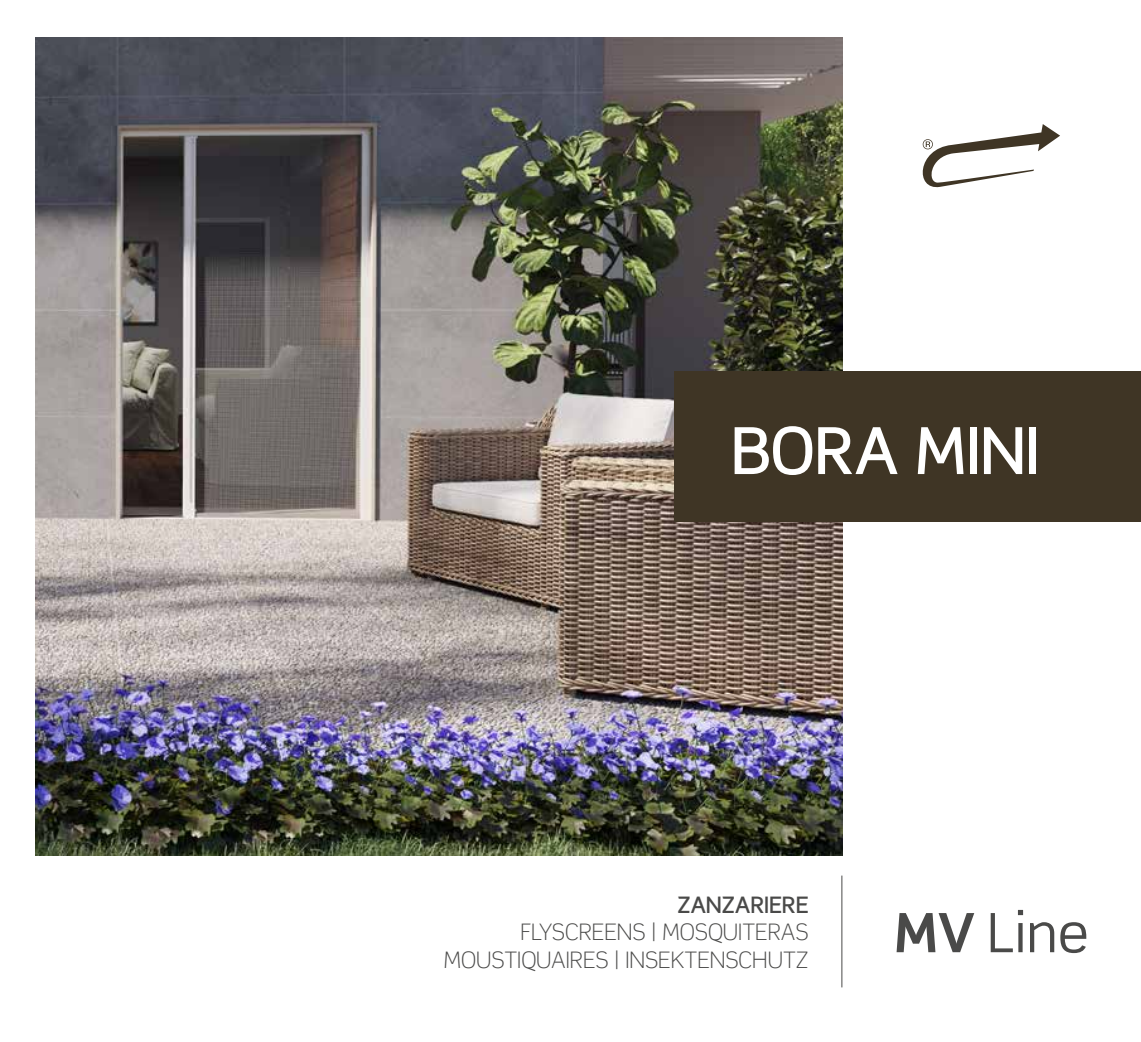
<style>
.page{position:relative;width:1141px;height:1042px;background:#fff}
.page>*{position:absolute;margin:0;border:0;box-sizing:border-box;transform-origin:0 0}
.t1{font:500 64.92px "Scene Std";letter-spacing:-.005em;color:#fff}
.t2{font:300 22.75px/27.3px "Scene Std";color:#4a4a49;text-align:right}
.t3{font:500 22.75px "Scene Std";color:#4a4a49}
</style>
<div class="page">
<img style="left:36px;top:37px;width:806px;height:819px">
<div style="left:675px;top:371px;width:466px;height:150px;background:#3f3525"></div>
<hr style="left:842px;top:875px;width:1px;height:112px;background:#4a4a49">
<svg style="left:922px;top:124px;width:138px;height:64px"></svg>
<svg style="left:897px;top:913px;width:77px;height:39px"></svg>
<svg style="left:991px;top:910px;width:32px;height:42px"></svg>
<div style="left:1018px;top:923px;width:5px;height:29px;background:#4a4a49"></div>
<svg style="left:1030px;top:922px;width:24px;height:30px"></svg>
<svg style="left:1060px;top:922px;width:26px;height:31px"></svg>
<h1 class="t1" style="left:730px;top:410px;width:311px">BORA MINI</h1>
<p class="t3" style="left:677px;top:890px;width:133px">ZANZARIERE</p>
<p class="t2" style="left:443px;top:918px;width:367px">FLYSCREENS | MOSQUITERAS<br>MOUSTIQUAIRES | INSEKTENSCHUTZ</p>
</div>
